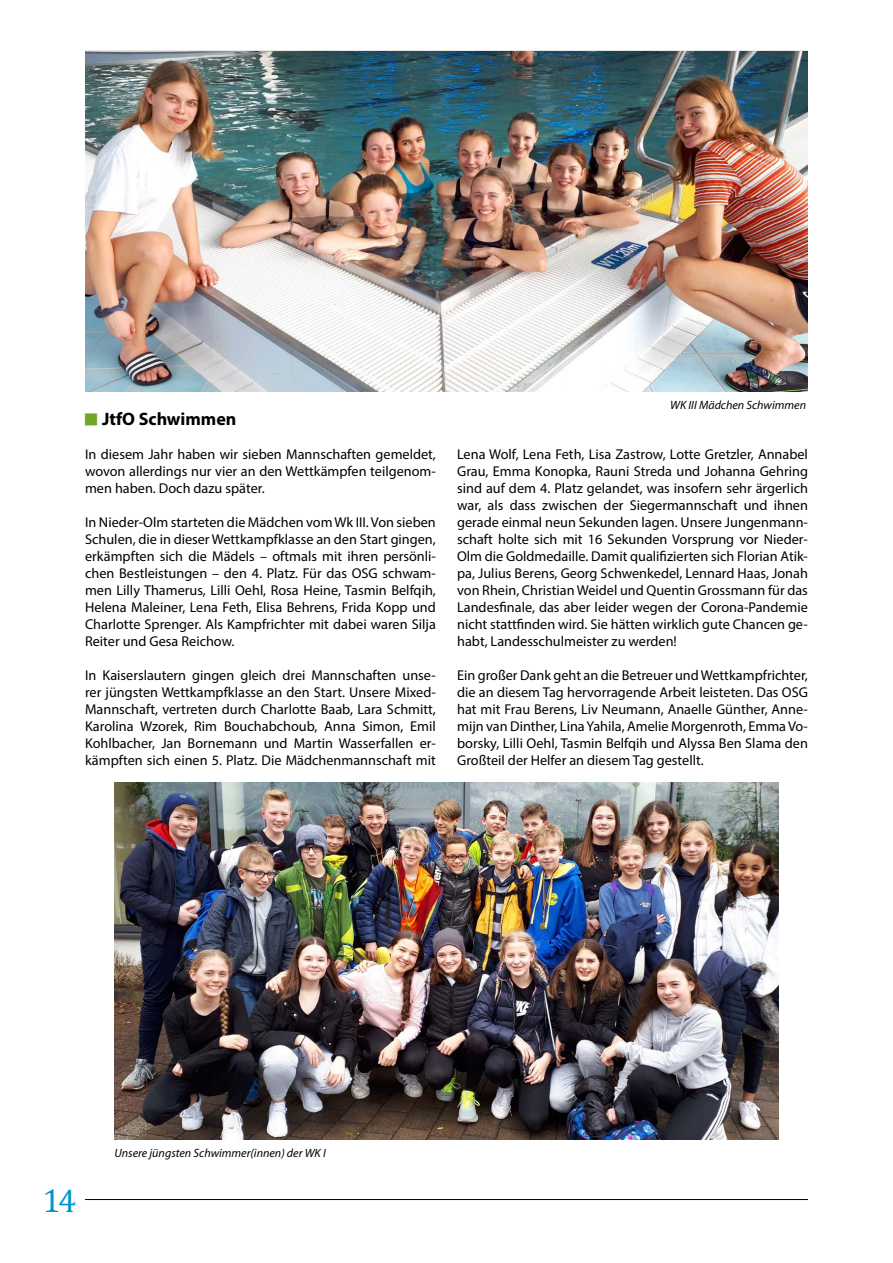
<style>
.page{position:relative;width:893px;height:1263px;background:#fff}
.page>*{position:absolute;margin:0;border:0;box-sizing:border-box;transform-origin:0 0}
.t1{font:33px "Cambria";color:#0093d2}
.t2{font:700 18px "Myriad Pro";color:#000}
.Inhalt_-_Fließtext_B{font:14.25px/17px "Myriad Pro";color:#000;text-align:justify}
.Inhalt_-_Bilduntersc{font:italic 12px "Myriad Pro";color:#000}
</style>
<div class="page">
<hr style="left:85px;top:1199px;width:723px;height:1px;background:#000">
<img style="left:85px;top:51px;width:723px;height:340px">
<img style="left:114px;top:782px;width:664px;height:358px">
<p class="t2" style="left:102px;top:407px;width:136px">JtfO Schwimmen</p>
<p class="Inhalt_-_Fließtext_B" style="left:85px;top:446px;width:352px">In diesem Jahr haben wir sieben Mannschaften gemeldet, wovon allerdings nur vier an den Wettkämpfen teilgenom&shy;men haben. Doch dazu später.</p>
<p class="Inhalt_-_Fließtext_B" style="left:85px;top:514px;width:352px">In Nieder-Olm starteten die Mädchen vom Wk III. Von sieben Schulen, die in dieser Wettkampfklasse an den Start gingen, erkämpften sich die Mädels – oftmals mit ihren persönli&shy;chen Bestleistungen – den 4. Platz. Für das OSG schwam&shy;men Lilly Thamerus, Lilli Oehl, Rosa Heine, Tasmin Belfqih, Helena Maleiner, Lena Feth, Elisa Behrens, Frida Kopp und Charlotte Sprenger. Als Kampfrichter mit dabei waren Silja Reiter und Gesa Reichow.</p>
<p class="Inhalt_-_Fließtext_B" style="left:85px;top:667px;width:352px">In Kaiserslautern gingen gleich drei Mannschaften unse&shy;rer jüngsten Wettkampfklasse an den Start. Unsere Mixed-Mannschaft, vertreten durch Charlotte Baab, Lara Schmitt, Karolina Wzorek, Rim Bouchabchoub, Anna Simon, Emil Kohlbacher, Jan Bornemann und Martin Wasserfallen er&shy;kämpften sich einen 5. Platz. Die Mädchenmannschaft mit</p>
<p class="Inhalt_-_Bilduntersc" style="left:670px;top:397px;width:137px">WK III Mädchen Schwimmen</p>
<p class="Inhalt_-_Fließtext_B" style="left:457px;top:446px;width:352px">Lena Wolf, Lena Feth, Lisa Zastrow, Lotte Gretzler, Annabel Grau, Emma Konopka, Rauni Streda und Johanna Gehring sind auf dem 4. Platz gelandet, was insofern sehr ärgerlich war, als dass zwischen der Siegermannschaft und ihnen gerade einmal neun Sekunden lagen. Unsere Jungenmann&shy;schaft holte sich mit 16 Sekunden Vorsprung vor Nieder-Olm die Goldmedaille. Damit qualifizierten sich Florian Atik&shy;pa, Julius Berens, Georg Schwenkedel, Lennard Haas, Jonah von Rhein, Christian Weidel und Quentin Grossmann für das Landesfinale, das aber leider wegen der Corona-Pandemie nicht stattfinden wird. Sie hätten wirklich gute Chancen ge&shy;habt, Landesschulmeister zu werden!</p>
<p class="Inhalt_-_Fließtext_B" style="left:457px;top:667px;width:352px">Ein großer Dank geht an die Betreuer und Wettkampfrichter, die an diesem Tag hervorragende Arbeit leisteten. Das OSG hat mit Frau Berens, Liv Neumann, Anaelle Günther, Anne&shy;mijn van Dinther, Lina Yahila, Amelie Morgenroth, Emma Vo&shy;borsky, Lilli Oehl, Tasmin Belfqih und Alyssa Ben Slama den Großteil der Helfer an diesem Tag gestellt.</p>
<h1 class="t1" style="left:42px;top:1181px;width:36px">14</h1>
<p class="Inhalt_-_Bilduntersc" style="left:114px;top:1145px;width:213px">Unsere jüngsten Schwimmer(innen) der WK I</p>
</div>
